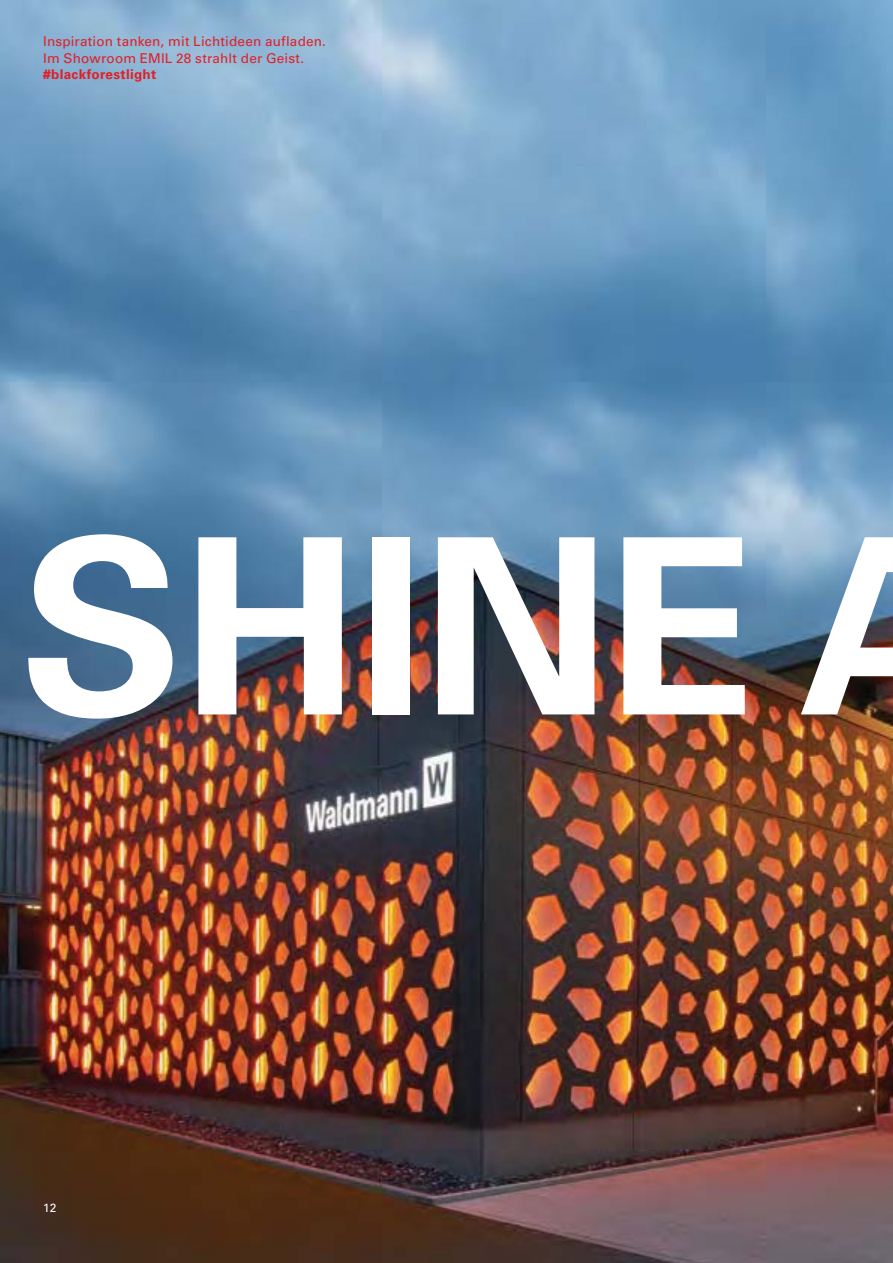
<style>
.page{position:relative;width:893px;height:1263px;background:#fff}
.page>*{position:absolute;margin:0;border:0;box-sizing:border-box;transform-origin:0 0}
.t1{font:700 245.1px "Univers LT Pro 65";letter-spacing:-.015em;color:#fff}
.t2{font:13.5px/16.5px "Univers LT Pro 55 Roman";letter-spacing:.015em;color:#e21e26}
.t3{font:700 13.5px "Univers LT Pro 65";letter-spacing:.02em;color:#e21e26}
.t4{font:12px "Univers LT Pro 55 Roman";color:#fff}
</style>
<div class="page">
<img style="left:0;top:0;width:893px;height:1263px">
<svg style="left:801px;top:537px;width:92px;height:177px"></svg>
<p class="t2" style="left:43px;top:34px;width:284px">Inspiration tanken, mit Lichtideen aufladen.<br>Im Showroom EMIL 28 strahlt der Geist.</p>
<p class="t3" style="left:43px;top:69px;width:115px"># blackforestlight</p>
<h1 class="t1" style="left:20px;top:539px;width:737px">SHINE</h1>
<p class="t4" style="left:43px;top:1203px;width:15px">12</p>
</div>
